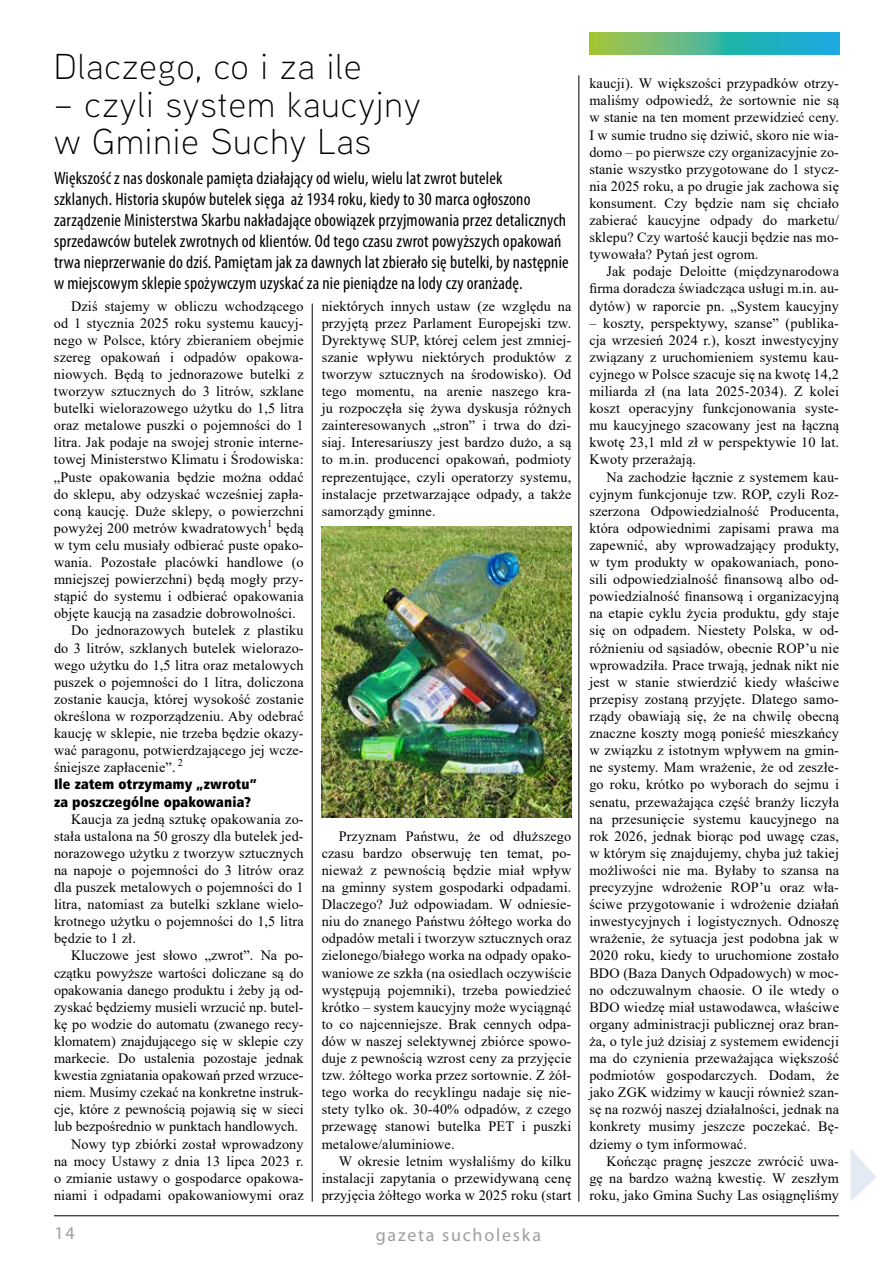
<style>
.page{position:relative;width:893px;height:1263px;background:#fff}
.page>*{position:absolute;margin:0;border:0;box-sizing:border-box;transform-origin:0 0}
.t1{font:300 36px/37.5px "Aaux Next";letter-spacing:.03em;color:#000}
.t2{font:condensed 18px/21px "Myriad Pro";letter-spacing:.01em;color:#000}
.t3{font:18px "Myriad Pro";letter-spacing:.1em;color:#9c9e9f}
.t4{font:14.25px/17.1px "Times New Roman";letter-spacing:.01em;color:#000;text-align:justify}
.t5{font:14.25px/17.1px "Humnst 777 X Blk Cn EU";letter-spacing:.01em;color:#000}
</style>
<div class="page">
<hr style="left:54px;top:1215px;width:785px;height:1px;background:#000">
<svg style="left:589px;top:32px;width:250px;height:22px"></svg>
<img style="left:322px;top:526px;width:249px;height:292px">
<hr style="left:312px;top:303px;width:1px;height:898px;background:#000">
<hr style="left:579px;top:75px;width:1px;height:1126px;background:#000">
<svg style="left:850px;top:1149px;width:26px;height:52px"></svg>
<h1 class="t1" style="left:54px;top:46px;width:309px">Dlaczego, co i za ile</h1>
<h1 class="t1" style="left:54px;top:84px;width:368px">– czyli system kaucyjny w Gminie Suchy Las</h1>
<p class="t2" style="left:54px;top:167px;width:516px">Większość z nas doskonale pamięta działający od wielu, wielu lat zwrot butelek<br>szklanych. Historia skupów butelek sięga aż 1934 roku, kiedy to 30 marca ogłoszono zarządzenie Ministerstwa Skarbu nakładające obowiązek przyjmowania przez detalicznych sprzedawców butelek zwrotnych od klientów. Od tego czasu zwrot powyższych opakowań trwa nieprzerwanie do dziś. Pamiętam jak za dawnych lat zbierało się butelki, by następnie w miejscowym sklepie spożywczym uzyskać za nie pieniądze na lody czy oranżadę.</p>
<p class="t4" style="left:71px;top:297px;width:234px">Dziś stajemy w obliczu wchodzącego</p>
<p class="t4" style="left:54px;top:314px;width:251px">od 1 stycznia 2025 roku systemu kaucyj-</p>
<p class="t4" style="left:54px;top:331px;width:251px">nego w Polsce, który zbieraniem obejmie</p>
<p class="t4" style="left:54px;top:348px;width:251px">szereg opakowań i odpadów opakowa-</p>
<p class="t4" style="left:54px;top:365px;width:251px">niowych. Będą to jednorazowe butelki z</p>
<p class="t4" style="left:54px;top:382px;width:251px">tworzyw sztucznych do 3 litrów, szklane</p>
<p class="t4" style="left:54px;top:399px;width:251px">butelki wielorazowego użytku do 1,5 litra</p>
<p class="t4" style="left:54px;top:416px;width:251px">oraz metalowe puszki o pojemności do 1</p>
<p class="t4" style="left:54px;top:434px;width:251px">litra. Jak podaje na swojej stronie interne-</p>
<p class="t4" style="left:54px;top:451px;width:251px">towej Ministerstwo Klimatu i Środowiska:</p>
<p class="t4" style="left:54px;top:468px;width:251px">„Puste opakowania będzie można oddać</p>
<p class="t4" style="left:54px;top:485px;width:251px">do sklepu, aby odzyskać wcześniej zapła-</p>
<p class="t4" style="left:54px;top:502px;width:251px">coną kaucję. Duże sklepy, o powierzchni</p>
<p class="t4" style="left:54px;top:519px;width:251px">powyżej 200 metrów kwadratowych<sup>1</sup> będą</p>
<p class="t4" style="left:54px;top:536px;width:251px">w tym celu musiały odbierać puste opako-</p>
<p class="t4" style="left:54px;top:553px;width:251px">wania. Pozostałe placówki handlowe (o</p>
<p class="t4" style="left:54px;top:570px;width:251px">mniejszej powierzchni) będą mogły przy-</p>
<p class="t4" style="left:54px;top:587px;width:251px">stąpić do systemu i odbierać opakowania</p>
<p class="t4" style="left:54px;top:605px;width:243px">objęte kaucją na zasadzie dobrowolności.</p>
<p class="t4" style="left:71px;top:622px;width:234px">Do jednorazowych butelek z plastiku</p>
<p class="t4" style="left:54px;top:639px;width:251px">do 3 litrów, szklanych butelek wielorazo-</p>
<p class="t4" style="left:54px;top:656px;width:251px">wego użytku do 1,5 litra oraz metalowych</p>
<p class="t4" style="left:54px;top:673px;width:251px">puszek o pojemności do 1 litra, doliczona</p>
<p class="t4" style="left:54px;top:690px;width:251px">zostanie kaucja, której wysokość zostanie</p>
<p class="t4" style="left:54px;top:707px;width:251px">określona w rozporządzeniu. Aby odebrać</p>
<p class="t4" style="left:54px;top:724px;width:251px">kaucję w sklepie, nie trzeba będzie okazy-</p>
<p class="t4" style="left:54px;top:741px;width:251px">wać paragonu, potwierdzającego jej wcze-</p>
<p class="t4" style="left:54px;top:758px;width:131px">śniejsze zapłacenie”. <sup>2</sup></p>
<p class="t5" style="left:54px;top:776px;width:204px">Ile zatem otrzymamy „zwrotu” za poszczególne opakowania?</p>
<p class="t4" style="left:54px;top:810px;width:251px;text-indent:17px">Kaucja za jedną sztukę opakowania zo&shy;stała ustalona na 50 groszy dla butelek jed&shy;norazowego użytku z tworzyw sztucznych na napoje o pojemności do 3 litrów oraz dla puszek metalowych o pojemności do 1 litra, natomiast za butelki szklane wielo&shy;krotnego użytku o pojemności do 1,5 litra będzie to 1 zł.</p>
<p class="t4" style="left:71px;top:947px;width:234px">Kluczowe jest słowo „zwrot”. Na po-</p>
<p class="t4" style="left:54px;top:964px;width:251px">czątku powyższe wartości doliczane są do</p>
<p class="t4" style="left:54px;top:981px;width:251px">opakowania danego produktu i żeby ją od-</p>
<p class="t4" style="left:54px;top:998px;width:251px">zyskać będziemy musieli wrzucić np. butel-</p>
<p class="t4" style="left:54px;top:1015px;width:251px">kę po wodzie do automatu (zwanego recy-</p>
<p class="t4" style="left:54px;top:1032px;width:251px">klomatem) znajdującego się w sklepie czy</p>
<p class="t4" style="left:54px;top:1049px;width:251px">markecie. Do ustalenia pozostaje jednak</p>
<p class="t4" style="left:54px;top:1066px;width:251px">kwestia zgniatania opakowań przed wrzuce-</p>
<p class="t4" style="left:54px;top:1083px;width:251px">niem. Musimy czekać na konkretne instruk-</p>
<p class="t4" style="left:54px;top:1100px;width:251px">cje, które z pewnością pojawią się w sieci</p>
<p class="t4" style="left:54px;top:1118px;width:246px">lub bezpośrednio w punktach handlowych.</p>
<p class="t4" style="left:71px;top:1135px;width:234px">Nowy typ zbiórki został wprowadzony</p>
<p class="t4" style="left:54px;top:1152px;width:251px">na mocy Ustawy z dnia 13 lipca 2023 r.</p>
<p class="t4" style="left:54px;top:1169px;width:251px">o zmianie ustawy o gospodarce opakowa-</p>
<p class="t4" style="left:54px;top:1186px;width:251px">niami i odpadami opakowaniowymi oraz</p>
<p class="t4" style="left:322px;top:297px;width:251px">niektórych innych ustaw (ze względu na przyjętą przez Parlament Europejski tzw.<br>Dyrektywę SUP, której celem jest zmniej&shy;szanie wpływu niektórych produktów z tworzyw sztucznych na środowisko). Od tego momentu, na arenie naszego kra&shy;ju rozpoczęła się żywa dyskusja różnych zainteresowanych „stron” i trwa do dzi&shy;siaj. Interesariuszy jest bardzo dużo, a są to m.in. producenci opakowań, podmioty reprezentujące, czyli operatorzy systemu, instalacje przetwarzające odpady, a także samorządy gminne.</p>
<p class="t4" style="left:322px;top:827px;width:251px;text-indent:17px">Przyznam Państwu, że od dłuższego czasu bardzo obserwuję ten temat, po&shy;nieważ z pewnością będzie miał wpływ na gminny system gospodarki odpadami.<br>Dlaczego? Już odpowiadam. W odniesie&shy;niu do znanego Państwu żółtego worka do odpadów metali i tworzyw sztucznych oraz zielonego/białego worka na odpady opako&shy;waniowe ze szkła (na osiedlach oczywiście występują pojemniki), trzeba powiedzieć krótko – system kaucyjny może wyciągnąć to co najcenniejsze. Brak cennych odpa&shy;dów w naszej selektywnej zbiórce spowo&shy;duje z pewnością wzrost ceny za przyjęcie tzw. żółtego worka przez sortownie. Z żół&shy;tego worka do recyklingu nadaje się nie&shy;stety tylko ok. 30-40% odpadów, z czego przewagę stanowi butelka PET i puszki metalowe/aluminiowe.</p>
<p class="t4" style="left:322px;top:1152px;width:251px;text-indent:17px">W okresie letnim wysłaliśmy do kilku instalacji zapytania o przewidywaną cenę przyjęcia żółtego worka w 2025 roku (start</p>
<p class="t3" style="left:54px;top:1222px;width:22px">14</p>
<p class="t3" style="left:376px;top:1224px;width:167px">gazeta sucholeska</p>
<p class="t4" style="left:589px;top:74px;width:251px">kaucji). W większości przypadków otrzy&shy;maliśmy odpowiedź, że sortownie nie są w stanie na ten moment przewidzieć ceny.<br>I w sumie trudno się dziwić, skoro nie wia&shy;domo – po pierwsze czy organizacyjnie zo&shy;stanie wszystko przygotowane do 1 stycz&shy;nia 2025 roku, a po drugie jak zachowa się konsument. Czy będzie nam się chciało zabierać kaucyjne odpady do marketu/ sklepu? Czy wartość kaucji będzie nas mo&shy;tywowała? Pytań jest ogrom.</p>
<p class="t4" style="left:589px;top:263px;width:251px;text-indent:17px">Jak podaje Deloitte (międzynarodowa firma doradcza świadcząca usługi m.in. au&shy;dytów) w raporcie pn. „System kaucyjny</p>
<p class="t4" style="left:589px;top:314px;width:251px">– koszty, perspektywy, szanse” (publika&shy;cja wrzesień 2024 r.), koszt inwestycyjny związany z uruchomieniem systemu kau&shy;cyjnego w Polsce szacuje się na kwotę 14,2 miliarda zł (na lata 2025-2034). Z kolei koszt operacyjny funkcjonowania syste&shy;mu kaucyjnego szacowany jest na łączną kwotę 23,1 mld zł w perspektywie 10 lat.<br>Kwoty przerażają.</p>
<p class="t4" style="left:589px;top:468px;width:251px;text-indent:17px">Na zachodzie łącznie z systemem kau&shy;cyjnym funkcjonuje tzw. ROP, czyli Roz&shy;szerzona Odpowiedzialność Producenta, która odpowiednimi zapisami prawa ma zapewnić, aby wprowadzający produkty, w tym produkty w opakowaniach, pono&shy;sili odpowiedzialność finansową albo od&shy;powiedzialność finansową i organizacyjną na etapie cyklu życia produktu, gdy staje się on odpadem. Niestety Polska, w od&shy;różnieniu od sąsiadów, obecnie ROP’u nie wprowadziła. Prace trwają, jednak nikt nie jest w stanie stwierdzić kiedy właściwe przepisy zostaną przyjęte. Dlatego samo&shy;rządy obawiają się, że na chwilę obecną znaczne koszty mogą ponieść mieszkańcy w związku z istotnym wpływem na gmin&shy;ne systemy. Mam wrażenie, że od zeszłe&shy;go roku, krótko po wyborach do sejmu i senatu, przeważająca część branży liczyła na przesunięcie systemu kaucyjnego na rok 2026, jednak biorąc pod uwagę czas, w którym się znajdujemy, chyba już takiej możliwości nie ma. Byłaby to szansa na precyzyjne wdrożenie ROP’u oraz wła&shy;ściwe przygotowanie i wdrożenie działań inwestycyjnych i logistycznych. Odnoszę wrażenie, że sytuacja jest podobna jak w 2020 roku, kiedy to uruchomione zostało BDO (Baza Danych Odpadowych) w moc&shy;no odczuwalnym chaosie. O ile wtedy o BDO wiedzę miał ustawodawca, właściwe organy administracji publicznej oraz bran&shy;ża, o tyle już dzisiaj z systemem ewidencji ma do czynienia przeważająca większość podmiotów gospodarczych. Dodam, że jako ZGK widzimy w kaucji również szan&shy;sę na rozwój naszej działalności, jednak na konkrety musimy jeszcze poczekać. Bę&shy;dziemy o tym informować.</p>
<p class="t4" style="left:589px;top:1152px;width:251px;text-indent:17px">Kończąc pragnę jeszcze zwrócić uwa&shy;gę na bardzo ważną kwestię. W zeszłym roku, jako Gmina Suchy Las osiągnęliśmy</p>
</div>
